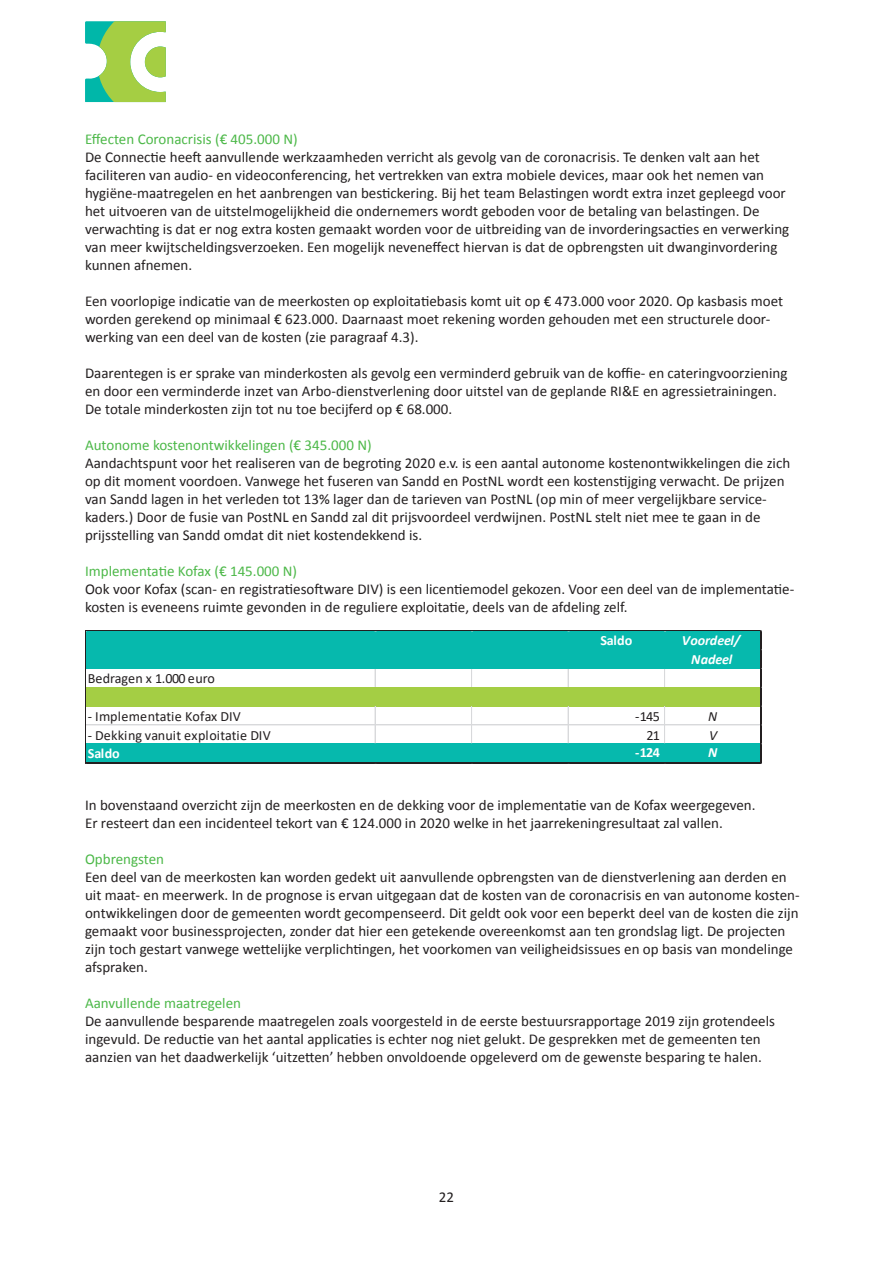
<style>
.page{position:relative;width:893px;height:1263px;background:#fff}
.page>*{position:absolute;margin:0;border:0;box-sizing:border-box;transform-origin:0 0}
.t1{font:15px/18px "Calibri";color:#231f20}
.t2{font:15px "Calibri";color:#4cb848}
.t3{font:14.1px "Calibri";letter-spacing:.005em;color:#231f20}
.t4{font:italic 700 14.1px/18.9px "Calibri";color:#fff;text-align:center}
.t5{font:700 14.1px "Calibri";letter-spacing:-.01em;color:#fff}
.t6{font:italic 14.1px "Calibri";color:#231f20}
</style>
<div class="page">
<svg style="left:85px;top:21px;width:81px;height:81px"></svg>
<div style="left:86px;top:631px;width:676px;height:38px;background:#06b9ad"></div>
<div style="left:86px;top:687px;width:676px;height:20px;background:#a4ce44"></div>
<div style="left:86px;top:743px;width:676px;height:21px;background:#06b9ad"></div>
<hr style="left:86px;top:630px;width:676px;height:1px;background:#231f20">
<svg style="left:375px;top:669px;width:1px;height:18px"></svg>
<svg style="left:471px;top:669px;width:1px;height:18px"></svg>
<svg style="left:568px;top:669px;width:1px;height:18px"></svg>
<svg style="left:664px;top:669px;width:1px;height:18px"></svg>
<hr style="left:86px;top:724px;width:674px;height:1px;background:#d8d9db">
<hr style="left:375px;top:707px;width:1px;height:36px;background:#d8d9db">
<hr style="left:471px;top:707px;width:1px;height:36px;background:#d8d9db">
<hr style="left:568px;top:707px;width:1px;height:36px;background:#d8d9db">
<hr style="left:664px;top:707px;width:1px;height:36px;background:#d8d9db">
<hr style="left:85px;top:630px;width:1px;height:134px;background:#231f20">
<hr style="left:86px;top:762px;width:676px;height:2px;background:#231f20">
<hr style="left:760px;top:631px;width:2px;height:133px;background:#231f20">
<p class="t2" style="left:85px;top:130px;width:214px">Effecten Coronacrisis (€ 405.000 N)</p>
<p class="t1" style="left:85px;top:147px;width:706px">De Connectie heeft aanvullende werkzaamheden verricht als gevolg van de coronacrisis. Te denken valt aan het faciliteren van audio- en videoconferencing, het vertrekken van extra mobiele devices, maar ook het nemen van hygiëne-maatregelen en het aanbrengen van bestickering. Bij het team Belastingen wordt extra inzet gepleegd voor het uitvoeren van de uitstelmogelijkheid die ondernemers wordt geboden voor de betaling van belastingen. De verwachting is dat er nog extra kosten gemaakt worden voor de uitbreiding van de invorderingsacties en verwerking van meer kwijtscheldingsverzoeken. Een mogelijk neveneffect hiervan is dat de opbrengsten uit dwanginvordering kunnen afnemen.</p>
<p class="t1" style="left:85px;top:291px;width:700px">Een voorlopige indicatie van de meerkosten op exploitatiebasis komt uit op € 473.000 voor 2020. Op kasbasis moet worden gerekend op minimaal € 623.000. Daarnaast moet rekening worden gehouden met een structurele door&shy;werking van een deel van de kosten (zie paragraaf 4.3).</p>
<p class="t1" style="left:85px;top:363px;width:704px">Daarentegen is er sprake van minderkosten als gevolg een verminderd gebruik van de koffie- en cateringvoorziening en door een verminderde inzet van Arbo-dienstverlening door uitstel van de geplande RI&amp;E en agressietrainingen.<br>De totale minderkosten zijn tot nu toe becijferd op € 68.000.</p>
<p class="t2" style="left:85px;top:436px;width:288px">Autonome kostenontwikkelingen (€ 345.000 N)</p>
<p class="t1" style="left:85px;top:453px;width:707px">Aandachtspunt voor het realiseren van de begroting 2020 e.v. is een aantal autonome kostenontwikkelingen die zich op dit moment voordoen. Vanwege het fuseren van Sandd en PostNL wordt een kostenstijging verwacht. De prijzen van Sandd lagen in het verleden tot 13% lager dan de tarieven van PostNL (op min of meer vergelijkbare service&shy;kaders.) Door de fusie van PostNL en Sandd zal dit prijsvoordeel verdwijnen. PostNL stelt niet mee te gaan in de prijsstelling van Sandd omdat dit niet kostendekkend is.</p>
<p class="t2" style="left:85px;top:562px;width:214px">Implementatie Kofax (€ 145.000 N)</p>
<p class="t1" style="left:85px;top:579px;width:711px">Ook voor Kofax (scan- en registratiesoftware DIV) is een licentiemodel gekozen. Voor een deel van de implementatie&shy;kosten is eveneens ruimte gevonden in de reguliere exploitatie, deels van de afdeling zelf.</p>
<p class="t5" style="left:600px;top:631px;width:33px">Saldo</p>
<p class="t4" style="left:682px;top:631px;width:60px">Voordeel/<br>Nadeel</p>
<p class="t3" style="left:88px;top:669px;width:129px">Bedragen x 1.000 euro</p>
<p class="t3" style="left:88px;top:706px;width:154px">- Implementatie Kofax DIV</p>
<p class="t3" style="left:635px;top:706px;width:26px">-145</p>
<p class="t6" style="left:708px;top:706px;width:11px">N</p>
<p class="t3" style="left:88px;top:725px;width:184px">- Dekking vanuit exploitatie DIV</p>
<p class="t3" style="left:646px;top:725px;width:15px">21</p>
<p class="t6" style="left:709px;top:725px;width:10px">V</p>
<p class="t5" style="left:88px;top:744px;width:33px">Saldo</p>
<p class="t5" style="left:635px;top:743px;width:26px">-124</p>
<p class="t4" style="left:708px;top:743px;width:11px">N</p>
<p class="t1" style="left:85px;top:795px;width:672px">In bovenstaand overzicht zijn de meerkosten en de dekking voor de implementatie van de Kofax weergegeven.<br>Er resteert dan een incidenteel tekort van € 124.000 in 2020 welke in het jaarrekeningresultaat zal vallen.</p>
<p class="t2" style="left:85px;top:850px;width:81px">Opbrengsten</p>
<p class="t1" style="left:85px;top:867px;width:716px">Een deel van de meerkosten kan worden gedekt uit aanvullende opbrengsten van de dienstverlening aan derden en uit maat- en meerwerk. In de prognose is ervan uitgegaan dat de kosten van de coronacrisis en van autonome kosten&shy;ontwikkelingen door de gemeenten wordt gecompenseerd. Dit geldt ook voor een beperkt deel van de kosten die zijn gemaakt voor businessprojecten, zonder dat hier een getekende overeenkomst aan ten grondslag ligt. De projecten zijn toch gestart vanwege wettelijke verplichtingen, het voorkomen van veiligheidsissues en op basis van mondelinge afspraken.</p>
<p class="t2" style="left:85px;top:994px;width:158px">Aanvullende maatregelen</p>
<p class="t1" style="left:85px;top:1011px;width:691px">De aanvullende besparende maatregelen zoals voorgesteld in de eerste bestuursrapportage 2019 zijn grotendeels ingevuld. De reductie van het aantal applicaties is echter nog niet gelukt. De gesprekken met de gemeenten ten aanzien van het daadwerkelijk ‘uitzetten’ hebben onvoldoende opgeleverd om de gewenste besparing te halen.</p>
<p class="t1" style="left:439px;top:1187px;width:17px">22</p>
</div>
